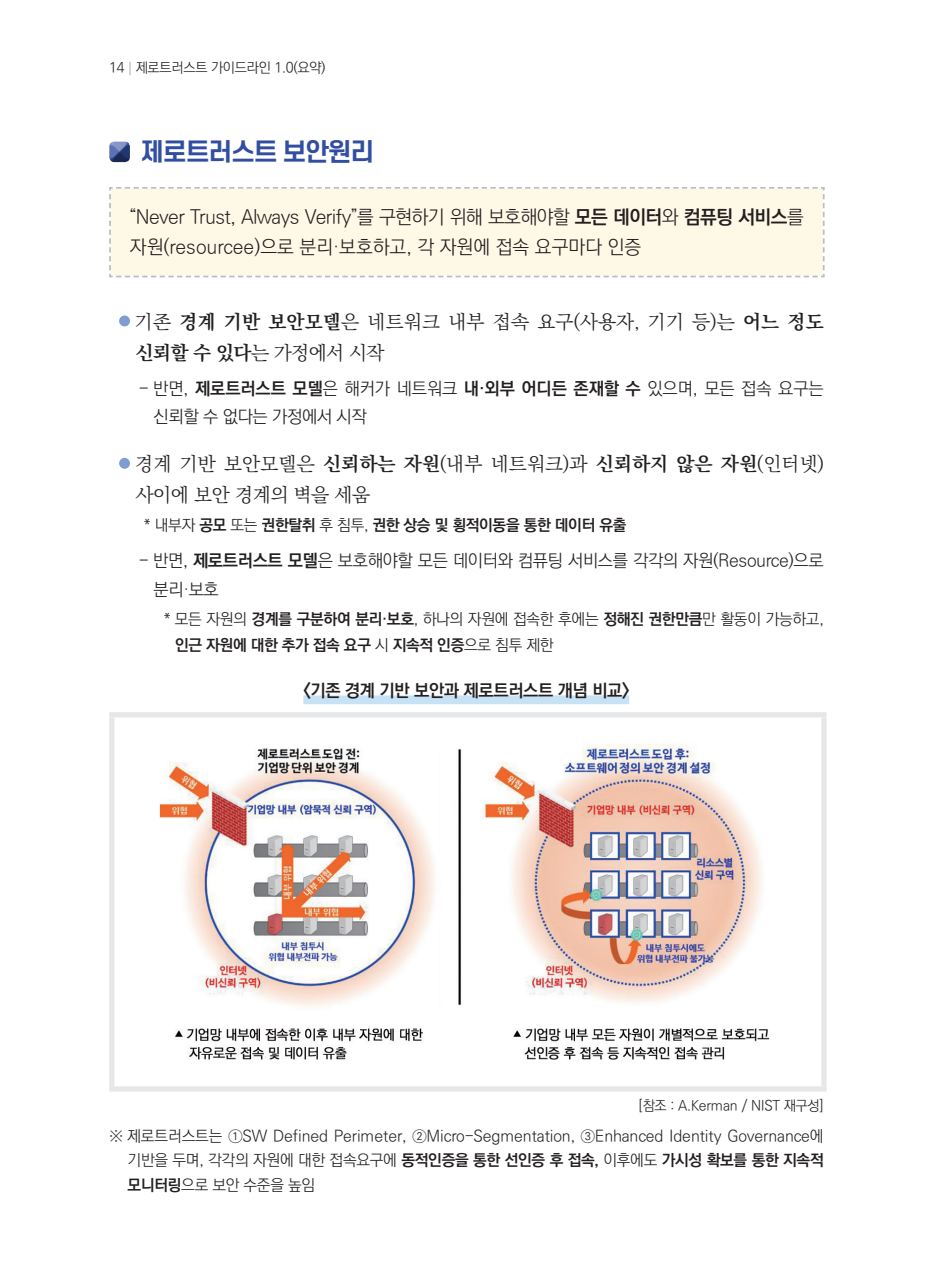
<style>
.page{position:relative;width:933px;height:1275px;background:#fff}
.page>*{position:absolute;margin:0;border:0;box-sizing:border-box;transform-origin:0 0}
.t1{font:700 24.5px "S Core Dream 6";letter-spacing:-.06em;color:#324ea1}
.t2{font:19.25px/31.5px "Ko Pub World Batang PL";letter-spacing:.005em;color:#231f20}
.t3{font:19.25px/29.8px "Ko Pub World Dotum PL";letter-spacing:-.03em;color:#231f20}
.t4{font:17.5px/28px "Ko Pub World Dotum PL";letter-spacing:-.02em;color:#231f20}
.t5{font:17.5px "Ko Pub World Dotum PB";letter-spacing:-.02em;color:#231f20}
.t6{font:15.75px/24.5px "Ko Pub World Dotum PL";letter-spacing:-.01em;color:#231f20;text-align:justify}
.t7{font:15.75px/26.2px "Ko Pub World Dotum PB";letter-spacing:-.02em;color:#231f20}
.t8{font:14px "Ko Pub World Dotum PL";letter-spacing:-.02em;color:#231f20}
.s1{font-family:"S Core Dream 1";font-weight:100}
.s2{font-family:"Ko Pub World Dotum PB"}
.s3{font-family:"Ko Pub World Batang PB"}
.s4{font-family:"Ko Pub World Dotum PL"}
</style>
<div class="page">
<div style="left:303px;top:695px;width:326px;height:9px;background:#c7e2f5"></div>
<div style="left:109px;top:141px;width:23px;height:21px;background:#231f20;opacity:.75"></div>
<div style="left:109px;top:187px;width:716px;height:91px;background:#fef9e7"></div>
<div style="left:119px;top:315px;width:11px;height:11px;background:#7e9ed2;border-radius:50%"></div>
<div style="left:119px;top:458px;width:11px;height:11px;background:#7e9ed2;border-radius:50%"></div>
<div style="left:109px;top:712px;width:717px;height:5px;background:#e6e7e9"></div>
<div style="left:109px;top:717px;width:5px;height:369px;background:#e6e7e9"></div>
<div style="left:821px;top:717px;width:5px;height:369px;background:#e6e7e9"></div>
<div style="left:109px;top:1086px;width:717px;height:5px;background:#e6e7e9"></div>
<img style="left:159px;top:743px;width:611px;height:317px">
<p class="t8" style="left:109px;top:58px;width:218px">14 <span class="s1">|</span> 제로트러스트 가이드라인 1.0(요약)</p>
<p class="t1" style="left:140px;top:134px;width:236px">제로트러스트 보안원리</p>
<p class="t3" style="left:130px;top:203px;width:675px">“Never Trust, Always Verify”를 구현하기 위해 보호해야할 <span class="s2">모든 데이터</span>와 <span class="s2">컴퓨팅 서비스</span>를 자원(resourcee)으로 분리·보호하고, 각 자원에 접속 요구마다 인증</p>
<p class="t2" style="left:135px;top:306px;width:690px">기존 <span class="s3">경계 기반 보안모델</span>은 네트워크 내부 접속 요구(사용자, 기기 등)는 <span class="s3">어느 정도 신뢰할 수 있다</span>는 가정에서 시작</p>
<p class="t4" style="left:154px;top:375px;width:671px;text-indent:-15px">- 반면, <span class="s2">제로트러스트 모델</span>은 해커가 네트워크 <span class="s2">내·외부 어디든 존재할 수</span> 있으며, 모든 접속 요구는 신뢰할 수 없다는 가정에서 시작</p>
<p class="t2" style="left:135px;top:448px;width:690px">경계 기반 보안모델은 <span class="s3">신뢰하는 자원</span>(내부 네트워크)과 <span class="s3">신뢰하지 않은 자원</span>(인터넷) 사이에 보안 경계의 벽을 세움</p>
<p class="t7" style="left:144px;top:513px;width:484px"><span class="s4">* 내부자</span> 공모 <span class="s4">또는</span> 권한탈취 <span class="s4">후 침투,</span> 권한 상승 및 횡적이동을 통한 데이터 유출</p>
<p class="t4" style="left:154px;top:546px;width:671px;line-height:28.9px;text-indent:-15px">- 반면, <span class="s2">제로트러스트 모델</span>은 보호해야할 모든 데이터와 컴퓨팅 서비스를 각각의 자원(Resource)으로 분리·보호</p>
<p class="t7" style="left:175px;top:607px;width:650px;text-indent:-11px"><span class="s4">* 모든 자원의</span> 경계를 구분하여 분리·보호<span class="s4">, 하나의 자원에 접속한 후에는</span> 정해진 권한만큼<span class="s4">만 활동이 가능하고, </span>인근 자원에 대한 추가 접속 요구 <span class="s4">시</span> 지속적 인증<span class="s4">으로 침투 제한</span></p>
<p class="t5" style="left:303px;top:678px;width:328px">&lt;기존 경계 기반 보안과 제로트러스트 개념 비교&gt;</p>
<p class="t8" style="left:638px;top:1096px;width:187px">[참조 : A.Kerman / NIST 재구성]</p>
<p class="t6" style="left:128px;top:1124px;width:697px;text-indent:-18px">※ 제로트러스트는 ①SW Defined Perimeter, ②Micro-Segmentation, ③Enhanced Identity Governance에 기반을 두며, 각각의 자원에 대한 접속요구에 <span class="s2">동적인증을 통한 선인증 후 접속,</span> 이후에도 <span class="s2">가시성 확보를 통한 지속적 모니터링</span>으로 보안 수준을 높임</p>
</div>
